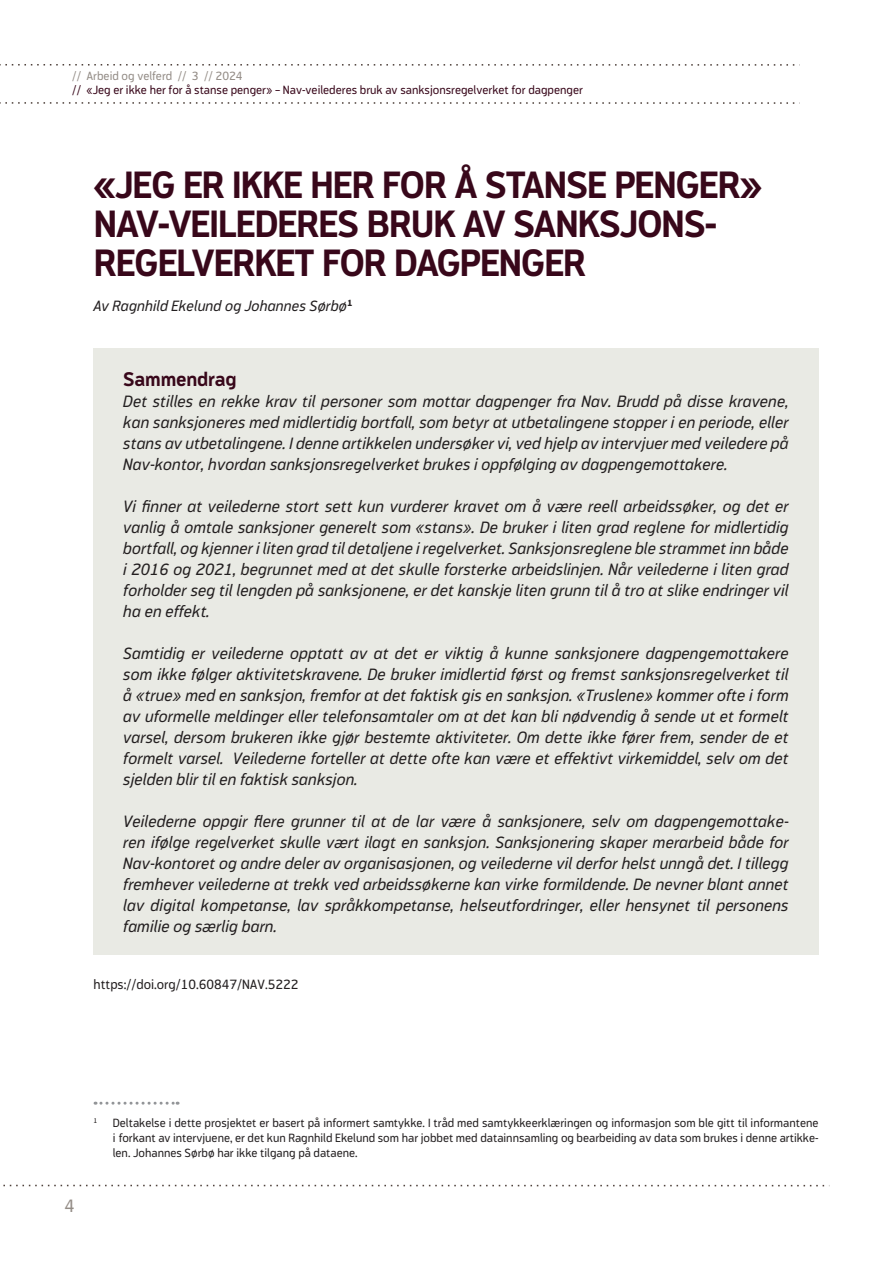
<style>
.page{position:relative;width:893px;height:1263px;background:#fff}
.page>*{position:absolute;margin:0;border:0;box-sizing:border-box;transform-origin:0 0}
.t1{font:700 37.5px/39px "Modus";letter-spacing:-.025em;color:#38071a}
.t2{font:700 19.5px "Modus";letter-spacing:-.01em;color:#38071a}
.t3{font:18px "Modus";color:#948d87}
.t4{font:italic 16.5px/21px "Modus";color:#231f20;text-align:justify}
.t5{font:italic 15px "Modus";color:#231f20}
.t6{font:13.5px "Modus";color:#231f20}
.t7{font:12px/15px "Modus";color:#231f20;text-align:justify}
.t8{font:12px "Modus";color:#38071a}
.t9{font:12px "Modus";color:#948d87}
.t10{font:7.05px "Modus";color:#231f20}
</style>
<div class="page">
<svg style="left:0;top:64px;width:795px;height:2px"></svg>
<svg style="left:0;top:102px;width:795px;height:2px"></svg>
<svg style="left:3px;top:1185px;width:822px;height:1px"></svg>
<div style="left:94px;top:348px;width:725px;height:607px;background:#e9eae4"></div>
<svg style="left:95px;top:1102px;width:83px;height:3px"></svg>
<p class="t9" style="left:72px;top:69px;width:172px">// Arbeid og velferd // 3 // 2024</p>
<p class="t8" style="left:72px;top:83px;width:512px">// «Jeg er ikke her for å stanse penger» – Nav-veilederes bruk av sanksjonsregelverket for dagpenger</p>
<h1 class="t1" style="left:94px;top:165px;width:670px">«JEG ER IKKE HER FOR Å STANSE PENGER»<br>NAV-VEILEDERES BRUK AV SANKSJONS-<br>REGELVERKET FOR DAGPENGER</h1>
<p class="t5" style="left:94px;top:297px;width:261px">Av Ragnhild Ekelund og Johannes Sørbø<sup>1</sup></p>
<p class="t2" style="left:123px;top:368px;width:115px">Sammendrag</p>
<p class="t4" style="left:123px;top:390px;width:667px">Det stilles en rekke krav til personer som mottar dagpenger fra Nav. Brudd på disse kravene, kan sanksjoneres med midlertidig bortfall, som betyr at utbetalingene stopper i en periode, eller stans av utbetalingene. I denne artikkelen undersøker vi, ved hjelp av intervjuer med veiledere på Nav-kontor, hvordan sanksjonsregelverket brukes i oppfølging av dagpengemottakere.</p>
<p class="t4" style="left:123px;top:495px;width:667px">Vi finner at veilederne stort sett kun vurderer kravet om å være reell arbeidssøker, og det er vanlig å omtale sanksjoner generelt som «stans». De bruker i liten grad reglene for midlertidig bortfall, og kjenner i liten grad til detaljene i regelverket. Sanksjonsreglene ble strammet inn både i 2016 og 2021, begrunnet med at det skulle forsterke arbeidslinjen. Når veilederne i liten grad forholder seg til lengden på sanksjonene, er det kanskje liten grunn til å tro at slike endringer vil ha en effekt.</p>
<p class="t4" style="left:123px;top:642px;width:667px">Samtidig er veilederne opptatt av at det er viktig å kunne sanksjonere dagpengemottakere som ikke følger aktivitetskravene. De bruker imidlertid først og fremst sanksjonsregelverket til å «true» med en sanksjon, fremfor at det faktisk gis en sanksjon. «Truslene» kommer ofte i form av uformelle meldinger eller telefonsamtaler om at det kan bli nødvendig å sende ut et formelt varsel, dersom brukeren ikke gjør bestemte aktiviteter. Om dette ikke fører frem, sender de et formelt varsel. Veilederne forteller at dette ofte kan være et effektivt virkemiddel, selv om det sjelden blir til en faktisk sanksjon.</p>
<p class="t4" style="left:123px;top:810px;width:667px">Veilederne oppgir flere grunner til at de lar være å sanksjonere, selv om dagpengemottake&shy;ren ifølge regelverket skulle vært ilagt en sanksjon. Sanksjonering skaper merarbeid både for Nav-kontoret og andre deler av organisasjonen, og veilederne vil derfor helst unngå det. I tillegg fremhever veilederne at trekk ved arbeidssøkerne kan virke formildende. De nevner blant annet lav digital kompetanse, lav språkkompetanse, helseutfordringer, eller hensynet til personens familie og særlig barn.</p>
<p class="t6" style="left:94px;top:977px;width:206px">https://doi.org/10.60847/NAV.5222</p>
<p class="t3" style="left:65px;top:1195px;width:12px">4</p>
<p class="t10" style="left:94px;top:1116px;width:5px">1</p>
<p class="t7" style="left:113px;top:1115px;width:707px">Deltakelse i dette prosjektet er basert på informert samtykke. I tråd med samtykkeerklæringen og informasjon som ble gitt til informantene i forkant av intervjuene, er det kun Ragnhild Ekelund som har jobbet med datainnsamling og bearbeiding av data som brukes i denne artikke&shy;len. Johannes Sørbø har ikke tilgang på dataene.</p>
</div>
